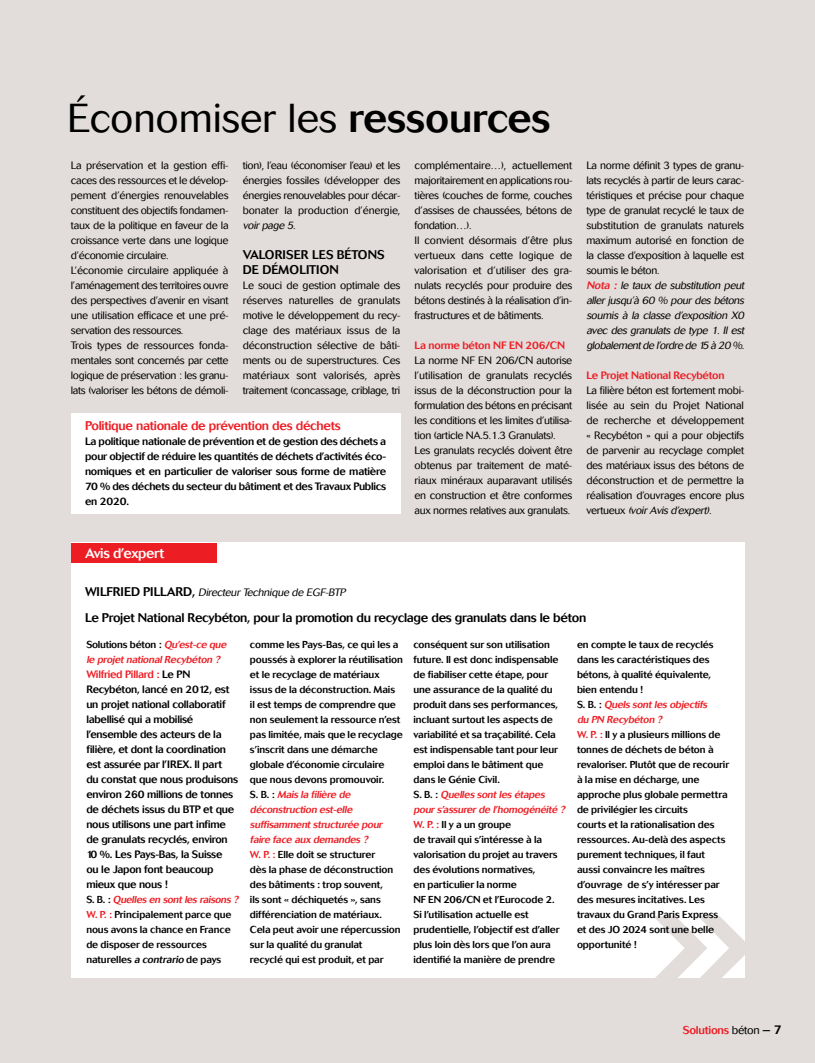
<style>
.page{position:relative;width:815px;height:1063px;background:#e2dddb}
.page>*{position:absolute;margin:0;border:0;box-sizing:border-box;transform-origin:0 0}
.t1{font:300 272.5px "Cosmos";color:#e2dddb}
.t2{font:300 40px "Cosmos";letter-spacing:-.005em;color:#000}
.t3{font:500 13.75px "Cosmos";color:#fff}
.t4{font:500 12.5px/15px "Cosmos";letter-spacing:-.025em;color:#000}
.t5{font:500 12.5px "Cosmos";letter-spacing:-.025em;color:#ed1d24}
.t6{font:500 11.25px "Cosmos";letter-spacing:-.025em;color:#ed1d24}
.t7{font:300 10.62px/15px "Cosmos";letter-spacing:-.025em;color:#000}
.t8{font:500 10.62px/15px "Cosmos";letter-spacing:-.025em;color:#000}
.t9{font:italic 300 10.62px "Cosmos";color:#000}
.t10{font:500 10.62px "Cosmos";letter-spacing:-.025em;color:#ed1d24}
.t11{font:500 10px/15px "Cosmos";letter-spacing:-.01em;color:#000}
.t12{font:italic 500 10px/15px "Cosmos";color:#ed1d24}
.s1{font-weight:500}
.s2{font-weight:500;font-style:italic;color:#ed1d24}
.s3{font-style:italic}
.s4{font-weight:500;font-style:normal;font-size:12.5px}
.s5{font-style:normal;color:#000}
.s6{color:#ed1d24}
.s7{font-style:italic;color:#ed1d24}
.s8{font-weight:300;color:#000}
.s9{font-size:12.5px;color:#000}
</style>
<div class="page">
<div style="left:71px;top:413px;width:329px;height:101px;background:#fff"></div>
<div style="left:71px;top:543px;width:673px;height:435px;background:#fff"></div>
<div style="left:71px;top:543px;width:145px;height:20px;background:#ed1d24"></div>
<h2 class="t2" style="left:67px;top:95px;width:485px">Économiser les <span class="s1">ressources</span></h2>
<p class="t7" style="left:71px;top:158px;width:159px">La préservation et la gestion effi&shy;caces des ressources et le dévelop&shy;pement d’énergies renouvelables constituent des objectifs fondamen&shy;taux de la politique en faveur de la croissance verte dans une logique d’économie circulaire.<br>L’économie circulaire appliquée à l’aménagement des territoires ouvre des perspectives d’avenir en visant une utilisation efficace et une pré&shy;servation des ressources.<br>Trois types de ressources fonda&shy;mentales sont concernés par cette logique de préservation : les granu&shy;lats (valoriser les bétons de démoli-</p>
<p class="t7" style="left:415px;top:158px;width:159px">complémentaire…), actuellement majoritairement en applications rou&shy;tières (couches de forme, couches d’assises de chaussées, bétons de fondation…).<br>Il convient désormais d’être plus vertueux dans cette logique de valorisation et d’utiliser des gra&shy;nulats recyclés pour produire des bétons destinés à la réalisation d’in&shy;frastructures et de bâtiments.</p>
<p class="t7" style="left:243px;top:158px;width:159px;text-align:justify">tion), l’eau (économiser l’eau) et les énergies fossiles (développer des énergies renouvelables pour décar&shy;bonater la production d’énergie,</p>
<p class="t9" style="left:243px;top:219px;width:57px">voirpage 5.</p>
<p class="t4" style="left:243px;top:247px;width:144px">VALORISER LES BÉTONS<br>DE DÉMOLITION</p>
<p class="t7" style="left:243px;top:278px;width:159px;text-align:justify">Le souci de gestion optimale des réserves naturelles de granulats motive le développement du recy&shy;clage des matériaux issus de la déconstruction sélective de bâti&shy;ments ou de superstructures. Ces matériaux sont valorisés, après traitement (concassage, criblage, tri</p>
<p class="t10" style="left:415px;top:339px;width:144px">La norme béton N F EN 206/CN</p>
<p class="t7" style="left:415px;top:353px;width:159px">La norme NF EN 206/CN autorise l’utilisation de granulats recyclés issus de la déconstruction pour la formulation des bétons en précisant les conditions et les limites d’utilisa&shy;tion (article NA.5.1.3 Granulats).<br>Les granulats recyclés doivent être obtenus par traitement de maté&shy;riaux minéraux auparavant utilisés en construction et être conformes aux normes relatives aux granulats.</p>
<p class="t5" style="left:85px;top:419px;width:257px">Politique nationale de prévention des déchets</p>
<p class="t8" style="left:85px;top:434px;width:303px;text-align:justify">La politique nationale de prévention et de gestion des déchets a pour objectif de réduire les quantités de déchets d’activités éco&shy;nomiques et en particulier de valoriser sous forme de matière 70 % des déchets du secteur du bâtiment et des Travaux Publics en 2020.</p>
<p class="t3" style="left:85px;top:545px;width:81px">Avis d’expert</p>
<p class="t7" style="left:586px;top:158px;width:161px">La norme définit 3 types de granu&shy;lats recyclés à partir de leurs carac&shy;téristiques et précise pour chaque type de granulat recyclé le taux de substitution de granulats naturels maximum autorisé en fonction de la classe d’exposition à laquelle est soumis le béton.<br><span class="s2">Nota :</span> <span class="s3">le taux de substitution peut aller jusqu’à 60 % pour des bétons soumis à la classe d’exposition X0 avec des granulats de type 1. Il est globalementde l’ordre de 15 à 20 %.</span></p>
<p class="t10" style="left:586px;top:369px;width:140px">Le Projet National Recybéton</p>
<p class="t7" style="left:586px;top:383px;width:159px;text-align:justify">La filière béton est fortement mobi&shy;lisée au sein du Projet National de recherche et développement « Recybéton » qui a pour objectifs de parvenir au recyclage complet des matériaux issus des bétons de déconstruction et de permettre la réalisation d’ouvrages encore plus v e r t u e u x <span class="s3">(voirAvisd’expert).</span></p>
<p class="t9" style="left:85px;top:586px;width:264px"><span class="s4">W i lf r i e d p i lla r d ,</span> DirecteurTechnique de EGF-BTP</p>
<p class="t4" style="left:85px;top:610px;width:503px">Le Projet National Recybéton, pour la promotion du recyclage des granulats dans le béton</p>
<p class="t12" style="left:86px;top:637px;width:144px"><span class="s5">Solutions béton :</span> Qu’est-ce que le projetnationalRecybéton ?</p>
<p class="t8" style="left:86px;top:667px;width:145px"><span class="s6">Wilfried Pillard :</span> Le PN<br>Recybéton, lancé en 2012, est un projet national collaboratif labellisé qui a mobilisé l’ensemble des acteurs de la filière, et dont la coordination est assurée par l’IREX</p>
<p class="t8" style="left:86px;top:757px;width:153px;text-indent:103px">. Il part<br>du constat que nous produisons environ 260 millions de tonnes de déchets issus du BTP et que nous utilisons une part infime de granulats recyclés, environ<br>10 %. Les Pays-Bas, la Suisse<br>ou le Japon font beaucoup mieux que nous !</p>
<p class="t11" style="left:86px;top:892px;width:156px">S . B . : <span class="s7">Quelles en sontles raisons ?<br></span><span class="s6">W. P. :</span> Principalement parce que nous avons la chance en France de disposer de ressources naturelles <span class="s3">a contrario</span> de pays</p>
<p class="t11" style="left:250px;top:637px;width:154px">comme les Pays-Bas, ce qui les a poussés à explorer la réutilisation et le recyclage de matériaux issus de la déconstruction. Mais<br>il est temps de comprendre que non seulement la ressource n’est pas limitée, mais que le recyclage s’inscrit dans une démarche globale d’économie circulaire que nous devons promouvoir.<br>S . B . : <span class="s7">Mais la filière de déconstruction est-elle suffisammentstructurée pour faire face aux demandes ?<br></span><span class="s6">W. P. :</span> Elle doit se structurer<br>dès la phase de déconstruction des bâtiments : trop souvent,<br>ils sont « déchiquetés », sans différenciation de matériaux.<br>Cela peut avoir une répercussion sur la qualité du granulat<br>recyclé qui est produit, et par</p>
<p class="t11" style="left:413px;top:637px;width:155px">conséquent sur son utilisation future. Il est donc indispensable de fiabiliser cette étape, pour une assurance de la qualité du produit dans ses performances, incluant surtout les aspects de variabilité et sa traçabilité. Cela est indispensable tant pour leur emploi dans le bâtiment que dans le génie civil.<br>S . B . : <span class="s7">Quelles sontles étapes pours’assurerde l’homogénéité ?<br></span><span class="s6">W. P. :</span> il y a un groupe<br>de travail qui s’intéresse à la valorisation du projet au travers des évolutions normatives,<br>en particulier la norme<br>NF EN 206/CN et l’Eurocode 2.<br>Si l’utilisation actuelle est prudentielle, l’objectif est d’aller plus loin dès lors que l’on aura identifié la manière de prendre</p>
<p class="t11" style="left:577px;top:637px;width:154px">en compte le taux de recyclés dans les caractéristiques des bétons, à qualité équivalente, bien entendu !<br>S . B . : <span class="s7">Quels sontles objectifs<br>du PN Recybéton ?<br></span><span class="s6">W. P. :</span> Il y a plusieurs millions de tonnes de déchets de béton à revaloriser. Plutôt que de recourir à la mise en décharge, une approche plus globale permettra de privilégier les circuits<br>courts et la rationalisation des ressources. Au-delà des aspects purement techniques, il faut aussi convaincre les maîtres d’ouvrage de s’y intéresser par des mesures incitatives. Les travaux du Grand Paris Express et des JO 2024 sont une belle opportunité !</p>
<h1 class="t1" style="left:648px;top:771px;width:109px">»</h1>
<p class="t6" style="left:683px;top:1024px;width:100px">Solutions <span class="s8">béton</span> <span class="s9">– 7</span></p>
</div>
